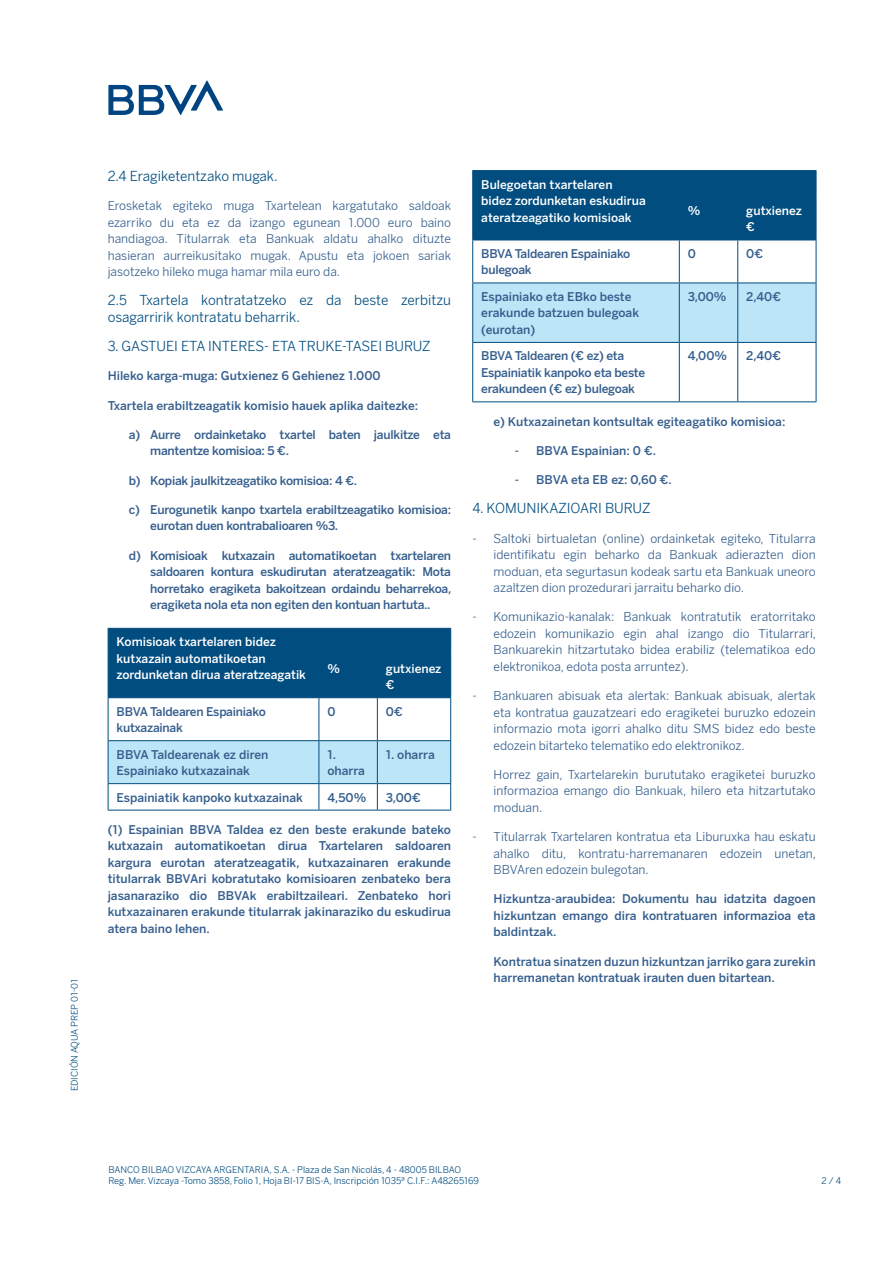
<style>
.page{position:relative;width:893px;height:1263px;background:#fff}
.page>*{position:absolute;margin:0;border:0;box-sizing:border-box;transform-origin:0 0}
.t1{font:13.5px/16.5px "BBVA Benton Sans";color:#014d80}
.t2{font:500 12px/16.5px "Benton Sans BBVA";letter-spacing:-.015em;color:#355e8d}
.t3{font:12px/16.5px "BBVA Benton Sans";color:#355e8d;text-align:justify}
.t4{font:500 12px/16.5px "Benton Sans BBVA";color:#fff}
.t5{font:9px/10.8px "BBVA Benton Sans";color:#014d80}
</style>
<div class="page">
<svg style="left:108px;top:80px;width:115px;height:35px"></svg>
<div style="left:108px;top:628px;width:343px;height:69px;background:#014d80"></div>
<hr style="left:319px;top:655px;width:1px;height:42px;background:#014d80">
<hr style="left:319px;top:654px;width:58px;height:1px;background:#014d80">
<hr style="left:377px;top:654px;width:74px;height:1px;background:#014d80">
<hr style="left:377px;top:655px;width:1px;height:42px;background:#014d80">
<hr style="left:450px;top:655px;width:1px;height:42px;background:#014d80">
<hr style="left:108px;top:698px;width:1px;height:42px;background:#014d80">
<hr style="left:108px;top:697px;width:211px;height:1px;background:#014d80">
<hr style="left:319px;top:697px;width:58px;height:1px;background:#014d80">
<hr style="left:377px;top:697px;width:74px;height:1px;background:#014d80">
<hr style="left:319px;top:698px;width:1px;height:42px;background:#014d80">
<hr style="left:377px;top:698px;width:1px;height:42px;background:#014d80">
<hr style="left:450px;top:698px;width:1px;height:42px;background:#014d80">
<hr style="left:108px;top:740px;width:211px;height:1px;background:#014d80">
<hr style="left:319px;top:740px;width:58px;height:1px;background:#014d80">
<hr style="left:377px;top:740px;width:74px;height:1px;background:#014d80">
<svg style="left:108px;top:741px;width:343px;height:69px"></svg>
<hr style="left:108px;top:810px;width:211px;height:1px;background:#014d80">
<hr style="left:319px;top:810px;width:58px;height:1px;background:#014d80">
<hr style="left:377px;top:810px;width:74px;height:1px;background:#014d80">
<div style="left:473px;top:284px;width:343px;height:58px;background:#bce5f7"></div>
<hr style="left:472px;top:170px;width:207px;height:1px;background:#014d80">
<hr style="left:679px;top:170px;width:59px;height:1px;background:#014d80">
<hr style="left:738px;top:170px;width:78px;height:1px;background:#014d80">
<div style="left:472px;top:171px;width:345px;height:69px;background:#014d80"></div>
<hr style="left:679px;top:197px;width:1px;height:43px;background:#014d80">
<hr style="left:679px;top:197px;width:59px;height:1px;background:#014d80">
<hr style="left:738px;top:197px;width:78px;height:1px;background:#014d80">
<hr style="left:737px;top:197px;width:1px;height:43px;background:#014d80">
<hr style="left:816px;top:197px;width:1px;height:43px;background:#014d80">
<hr style="left:472px;top:240px;width:1px;height:43px;background:#014d80">
<hr style="left:472px;top:240px;width:207px;height:1px;background:#014d80">
<hr style="left:679px;top:240px;width:59px;height:1px;background:#014d80">
<hr style="left:738px;top:240px;width:78px;height:1px;background:#014d80">
<hr style="left:679px;top:240px;width:1px;height:43px;background:#014d80">
<hr style="left:737px;top:240px;width:1px;height:43px;background:#014d80">
<hr style="left:816px;top:240px;width:1px;height:43px;background:#014d80">
<hr style="left:472px;top:283px;width:1px;height:59px;background:#014d80">
<hr style="left:472px;top:283px;width:207px;height:1px;background:#014d80">
<hr style="left:679px;top:283px;width:59px;height:1px;background:#014d80">
<hr style="left:738px;top:283px;width:78px;height:1px;background:#014d80">
<hr style="left:679px;top:283px;width:1px;height:59px;background:#014d80">
<hr style="left:737px;top:283px;width:1px;height:59px;background:#014d80">
<hr style="left:816px;top:283px;width:1px;height:59px;background:#014d80">
<hr style="left:472px;top:343px;width:1px;height:58px;background:#014d80">
<hr style="left:472px;top:342px;width:207px;height:1px;background:#014d80">
<hr style="left:679px;top:342px;width:59px;height:1px;background:#014d80">
<hr style="left:738px;top:342px;width:78px;height:1px;background:#014d80">
<hr style="left:679px;top:343px;width:1px;height:58px;background:#014d80">
<hr style="left:737px;top:343px;width:1px;height:58px;background:#014d80">
<hr style="left:816px;top:343px;width:1px;height:58px;background:#014d80">
<hr style="left:472px;top:401px;width:207px;height:1px;background:#014d80">
<hr style="left:679px;top:401px;width:59px;height:1px;background:#014d80">
<hr style="left:738px;top:401px;width:78px;height:1px;background:#014d80">
<p class="t5" style="left:69px;top:1091px;width:114px;rotate:-90deg">EDICIÓN AQUA PREP 01-01</p>
<p class="t1" style="left:108px;top:168px;width:172px">2.4 Eragiketentzako mugak.</p>
<p class="t3" style="left:108px;top:197px;width:345px">Erosketak egiteko muga Txartelean kargatutako saldoak ezarriko du eta ez da izango egunean 1.000 euro baino handiagoa. Titularrak eta Bankuak aldatu ahalko dituzte hasieran aurreikusitako mugak. Apustu eta jokoen sariak jasotzeko hileko muga hamar mila euro da.</p>
<p class="t1" style="left:108px;top:292px;width:345px">2.5 Txartela kontratatzeko ez da beste zerbitzu osagarririk kontratatu beharrik.</p>
<p class="t1" style="left:108px;top:338px;width:324px">3. GASTUEI ETA INTERES- ETA TRUKE-TASEI BURUZ</p>
<p class="t2" style="left:108px;top:368px;width:274px">Hileko karga-muga: Gutxienez 6 Gehienez 1.000</p>
<p class="t2" style="left:108px;top:397px;width:312px">Txartela erabiltzeagatik komisio hauek aplika daitezke:</p>
<p class="t2" style="left:150px;top:426px;width:302px;text-indent:-21px">a) Aurre ordainketako txartel baten jaulkitze eta mantentze komisioa: 5 €.</p>
<p class="t2" style="left:129px;top:472px;width:230px">b) Kopiak jaulkitzeagatiko komisioa: 4 €.</p>
<p class="t2" style="left:150px;top:501px;width:302px;text-indent:-21px">c) Eurogunetik kanpo txartela erabiltzeagatiko komisioa: eurotan duen kontrabalioaren %3.</p>
<p class="t2" style="left:150px;top:547px;width:303px;text-align:justify;text-indent:-21px">d) Komisioak kutxazain automatikoetan txartelaren saldoaren kontura eskudirutan ateratzeagatik: Mota horretako eragiketa bakoitzean ordaindu beharrekoa, eragiketa nola eta non egiten den kontuan hartuta..</p>
<p class="t4" style="left:117px;top:634px;width:191px">Komisioak txartelaren bidez kutxazain automatikoetan zordunketan dirua ateratzeagatik</p>
<p class="t4" style="left:327px;top:660px;width:14px">%</p>
<p class="t4" style="left:386px;top:660px;width:57px">gutxienez €</p>
<p class="t2" style="left:117px;top:703px;width:151px">BBVA Taldearen Espainiako kutxazainak</p>
<p class="t2" style="left:327px;top:703px;width:10px">0</p>
<p class="t2" style="left:386px;top:703px;width:18px">0€</p>
<p class="t2" style="left:117px;top:746px;width:153px">BBVA Taldearenak ez diren<br>Espainiako kutxazainak</p>
<p class="t2" style="left:327px;top:746px;width:39px">1. oharra</p>
<p class="t2" style="left:386px;top:746px;width:50px">1. oharra</p>
<p class="t2" style="left:117px;top:789px;width:188px">Espainiatik kanpoko kutxazainak</p>
<p class="t2" style="left:327px;top:789px;width:40px">4,50%</p>
<p class="t2" style="left:386px;top:789px;width:36px">3,00€</p>
<p class="t2" style="left:108px;top:821px;width:345px;text-align:justify">(1) Espainian BBVA Taldea ez den beste erakunde bateko kutxazain automatikoetan dirua Txartelaren saldoaren kargura eurotan ateratzeagatik, kutxazainaren erakunde titularrak BBVAri kobratutako komisioaren zenbateko bera jasanaraziko dio BBVAk erabiltzaileari. Zenbateko hori kutxazainaren erakunde titularrak jakinaraziko du eskudirua atera baino lehen.</p>
<p class="t4" style="left:481px;top:176px;width:166px">Bulegoetan txartelaren bidez zordunketan eskudirua ateratzeagatiko komisioak</p>
<p class="t4" style="left:688px;top:202px;width:14px">%</p>
<p class="t4" style="left:746px;top:202px;width:57px">gutxienez €</p>
<p class="t2" style="left:481px;top:245px;width:151px">BBVA Taldearen Espainiako bulegoak</p>
<p class="t2" style="left:688px;top:245px;width:10px">0</p>
<p class="t2" style="left:746px;top:245px;width:18px">0€</p>
<p class="t2" style="left:481px;top:288px;width:159px">Espainiako eta EBko beste erakunde batzuen bulegoak (eurotan)</p>
<p class="t2" style="left:688px;top:288px;width:40px">3,00%</p>
<p class="t2" style="left:746px;top:288px;width:36px">2,40€</p>
<p class="t2" style="left:481px;top:348px;width:165px">BBVA Taldearen (€ ez) eta<br>Espainiatik kanpoko eta beste erakundeen (€ ez) bulegoak</p>
<p class="t2" style="left:688px;top:348px;width:41px">4,00%</p>
<p class="t2" style="left:746px;top:348px;width:36px">2,40€</p>
<p class="t2" style="left:494px;top:413px;width:293px">e) Kutxazainetan kontsultak egiteagatiko komisioa:</p>
<p class="t2" style="left:515px;top:442px;width:143px">- BBVA Espainian: 0 €.</p>
<p class="t2" style="left:515px;top:471px;width:159px">- BBVA eta EB ez: 0,60 €.</p>
<p class="t1" style="left:472px;top:500px;width:180px">4. KOMUNIKAZIOARI BURUZ</p>
<p class="t3" style="left:494px;top:530px;width:324px;text-indent:-21px">- Saltoki birtualetan (online) ordainketak egiteko, Titularra identifikatu egin beharko da Bankuak adierazten dion moduan, eta segurtasun kodeak sartu eta Bankuak uneoro azaltzen dion prozedurari jarraitu beharko dio.</p>
<p class="t3" style="left:494px;top:609px;width:324px;text-indent:-21px">- Komunikazio-kanalak: Bankuak kontratutik eratorritako edozein komunikazio egin ahal izango dio Titularrari, Bankuarekin hitzartutako bidea erabiliz (telematikoa edo elektronikoa, edota posta arruntez).</p>
<p class="t3" style="left:494px;top:687px;width:324px;text-indent:-21px">- Bankuaren abisuak eta alertak: Bankuak abisuak, alertak eta kontratua gauzatzeari edo eragiketei buruzko edozein informazio mota igorri ahalko ditu SMS bidez edo beste edozein bitarteko telematiko edo elektronikoz.</p>
<p class="t3" style="left:494px;top:766px;width:324px">Horrez gain, Txartelarekin burututako eragiketei buruzko informazioa emango dio Bankuak, hilero eta hitzartutako moduan.</p>
<p class="t3" style="left:494px;top:828px;width:324px;text-indent:-21px">- Titularrak Txartelaren kontratua eta Liburuxka hau eskatu ahalko ditu, kontratu-harremanaren edozein unetan, BBVAren edozein bulegotan.</p>
<p class="t2" style="left:494px;top:891px;width:324px;text-align:justify">Hizkuntza-araubidea: Dokumentu hau idatzita dagoen hizkuntzan emango dira kontratuaren informazioa eta baldintzak.</p>
<p class="t2" style="left:494px;top:953px;width:324px">Kontratua sinatzen duzun hizkuntzan jarriko gara zurekin harremanetan kontratuak irauten duen bitartean.</p>
<p class="t5" style="left:108px;top:1164px;width:372px">BANCO BILBAO VIZCAYA ARGENTARIA, S.A. - Plaza de San Nicolás, 4 - 48005 BILBAO<br>Reg. Mer. Vizcaya -Tomo 3858, Folio 1, Hoja BI-17 BIS-A, Inscripción 1035ª C.I.F.: A48265169</p>
<p class="t5" style="left:822px;top:1175px;width:21px">2 / 4</p>
</div>
